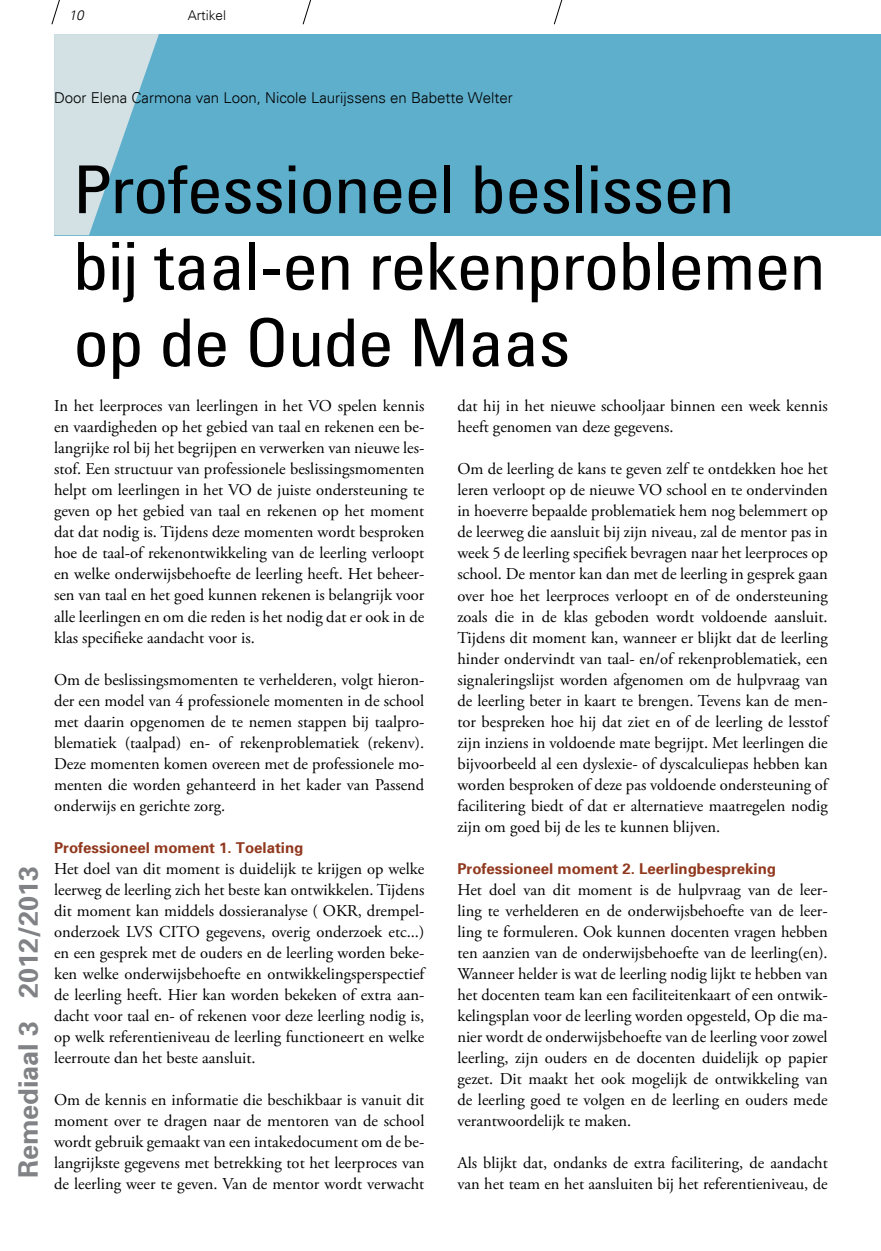
<style>
.page{position:relative;width:881px;height:1251px;background:#fff}
.page>*{position:absolute;margin:0;border:0;box-sizing:border-box;transform-origin:0 0}
.t1{font:condensed 66px/76.5px "Univers S";color:#000;scale:1.1 1}
.t2{font:700 27px "Univers 65";color:#808285}
.t3{font:16.5px/21px "Adobe Garamond Pro";color:#000;text-align:justify}
.t4{font:700 15px "Univers 65";color:#91391e}
.t5{font:300 15px "Univers";color:#000}
.t6{font:300 13.5px "Univers";color:#000}
.t7{font:italic 300 13.5px "Univers";color:#000}
</style>
<div class="page">
<svg style="left:51px;top:0;width:9px;height:25px"></svg>
<svg style="left:302px;top:0;width:9px;height:25px"></svg>
<svg style="left:553px;top:0;width:10px;height:25px"></svg>
<div style="left:54px;top:34px;width:826px;height:201px;background:#5eafcc"></div>
<svg style="left:54px;top:34px;width:105px;height:201px"></svg>
<p class="t7" style="left:69px;top:7px;width:17px">10</p>
<p class="t6" style="left:188px;top:7px;width:40px">Artikel</p>
<p class="t5" style="left:54px;top:88px;width:460px">Door Elena Carmona van Loon, Nicole Laurijssens en Babette Welter</p>
<h2 class="t2" style="left:11px;top:1177px;width:314px;rotate:-90deg">Remediaal 3 2012/2013</h2>
<h1 class="t1" style="left:74px;top:152px;width:684px">Professioneel beslissen<br>bij taal-en rekenproblemen op de Oude Maas</h1>
<p class="t3" style="left:54px;top:396px;width:372px">In het leerproces van leerlingen in het VO spelen kennis en vaardigheden op het gebied van taal en rekenen een be&shy;langrijke rol bij het begrijpen en verwerken van nieuwe les&shy;stof. Een structuur van professionele beslissingsmomenten helpt om leerlingen in het VO de juiste ondersteuning te geven op het gebied van taal en rekenen op het moment dat dat nodig is. Tijdens deze momenten wordt besproken hoe de taal-of rekenontwikkeling van de leerling verloopt en welke onderwijsbehoefte de leerling heeft. Het beheer&shy;sen van taal en het goed kunnen rekenen is belangrijk voor alle leerlingen en om die reden is het nodig dat er ook in de klas specifieke aandacht voor is.</p>
<p class="t3" style="left:54px;top:669px;width:372px">Om de beslissingsmomenten te verhelderen, volgt hieron&shy;der een model van 4 professionele momenten in de school met daarin opgenomen de te nemen stappen bij taalpro&shy;blematiek (taalpad) en- of rekenproblematiek (rekenv).<br>Deze momenten komen overeen met de professionele mo&shy;menten die worden gehanteerd in het kader van Passend onderwijs en gerichte zorg.</p>
<p class="t4" style="left:54px;top:837px;width:251px">Professioneel moment 1. Toelating</p>
<p class="t3" style="left:54px;top:858px;width:372px">Het doel van dit moment is duidelijk te krijgen op welke leerweg de leerling zich het beste kan ontwikkelen. Tijdens dit moment kan middels dossieranalyse ( OKR, drempel&shy;onderzoek LVS CITO gegevens, overig onderzoek etc...) en een gesprek met de ouders en de leerling worden beke&shy;ken welke onderwijsbehoefte en ontwikkelingsperspectief de leerling heeft. Hier kan worden bekeken of extra aan&shy;dacht voor taal en- of rekenen voor deze leerling nodig is, op welk referentieniveau de leerling functioneert en welke leerroute dan het beste aansluit.</p>
<p class="t3" style="left:54px;top:1089px;width:372px">Om de kennis en informatie die beschikbaar is vanuit dit moment over te dragen naar de mentoren van de school wordt gebruik gemaakt van een intakedocument om de be&shy;langrijkste gegevens met betrekking tot het leerproces van de leerling weer te geven. Van de mentor wordt verwacht</p>
<p class="t3" style="left:457px;top:396px;width:371px">dat hij in het nieuwe schooljaar binnen een week kennis heeft genomen van deze gegevens.</p>
<p class="t3" style="left:457px;top:459px;width:372px">Om de leerling de kans te geven zelf te ontdekken hoe het leren verloopt op de nieuwe VO school en te ondervinden in hoeverre bepaalde problematiek hem nog belemmert op de leerweg die aansluit bij zijn niveau, zal de mentor pas in week 5 de leerling specifiek bevragen naar het leerproces op school. De mentor kan dan met de leerling in gesprek gaan over hoe het leerproces verloopt en of de ondersteuning zoals die in de klas geboden wordt voldoende aansluit.<br>Tijdens dit moment kan, wanneer er blijkt dat de leerling hinder ondervindt van taal- en/of rekenproblematiek, een signaleringslijst worden afgenomen om de hulpvraag van de leerling beter in kaart te brengen. Tevens kan de men&shy;tor bespreken hoe hij dat ziet en of de leerling de lesstof zijn inziens in voldoende mate begrijpt. Met leerlingen die bijvoorbeeld al een dyslexie- of dyscalculiepas hebben kan worden besproken of deze pas voldoende ondersteuning of facilitering biedt of dat er alternatieve maatregelen nodig zijn om goed bij de les te kunnen blijven.</p>
<p class="t4" style="left:457px;top:858px;width:320px">Professioneel moment 2. Leerlingbespreking</p>
<p class="t3" style="left:457px;top:879px;width:372px">Het doel van dit moment is de hulpvraag van de leer&shy;ling te verhelderen en de onderwijsbehoefte van de leer&shy;ling te formuleren. Ook kunnen docenten vragen hebben ten aanzien van de onderwijsbehoefte van de leerling(en).<br>Wanneer helder is wat de leerling nodig lijkt te hebben van het docenten team kan een faciliteitenkaart of een ontwik&shy;kelingsplan voor de leerling worden opgesteld, Op die ma&shy;nier wordt de onderwijsbehoefte van de leerling voor zowel leerling, zijn ouders en de docenten duidelijk op papier gezet. Dit maakt het ook mogelijk de ontwikkeling van de leerling goed te volgen en de leerling en ouders mede verantwoordelijk te maken.</p>
<p class="t3" style="left:457px;top:1152px;width:371px">Als blijkt dat, ondanks de extra facilitering, de aandacht van het team en het aansluiten bij het referentieniveau, de</p>
</div>
